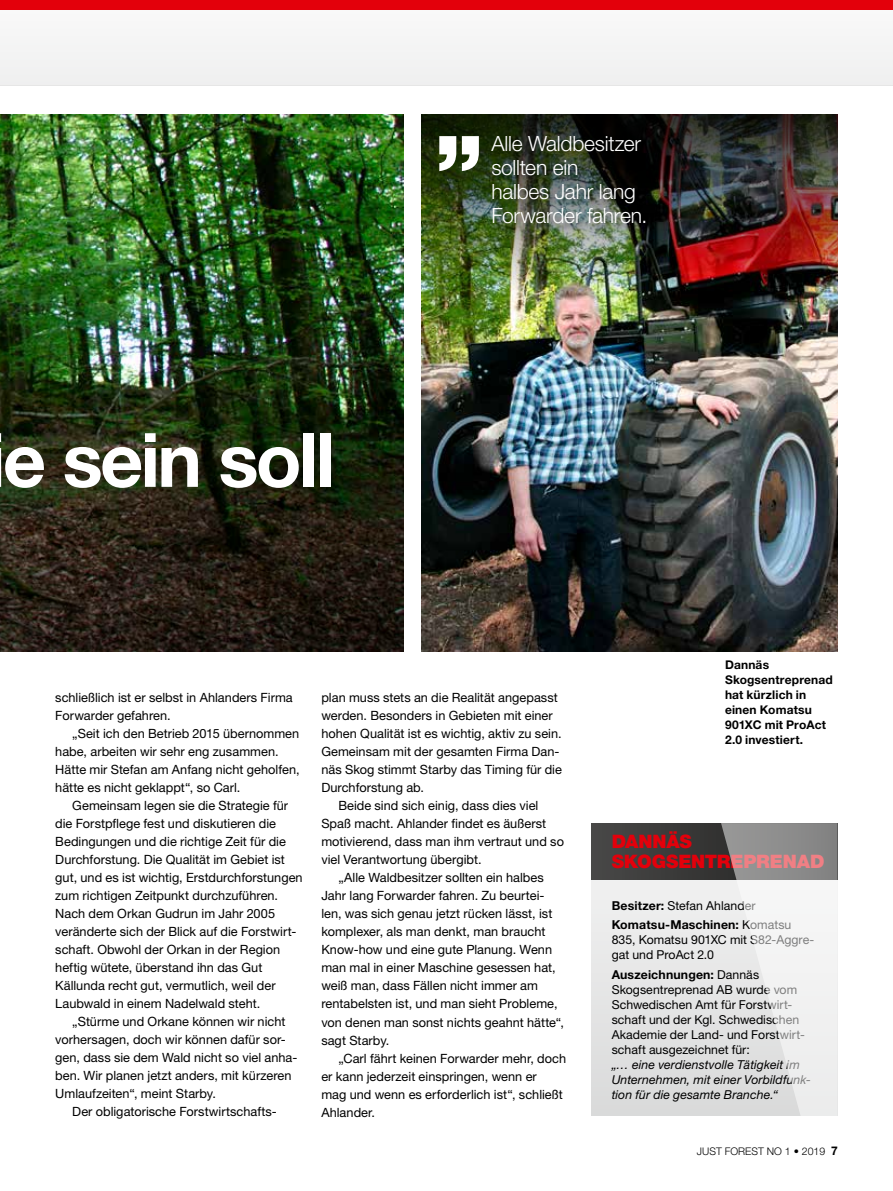
<style>
.page{position:relative;width:893px;height:1191px;background:#fff}
.page>*{position:absolute;margin:0;border:0;box-sizing:border-box;transform-origin:0 0}
.t1{font:700 75.15px "Helvetica Neue LT Std";letter-spacing:-.035em;color:#fff}
.t2{font:300 21px/24px "Helvetica Neue LT Std";letter-spacing:-.01em;color:#fff}
.t3{font:900 18.6px/19.5px "Helvetica Neue LT Std";letter-spacing:-.01em;color:#e3000b}
.t4{font:12.75px/18px "Helvetica Neue LT Std";color:#000}
.t5{font:12.3px/15px "Helvetica Neue LT Std";letter-spacing:.005em;color:#000}
.t6{font:italic 12.3px/15px "Helvetica Neue LT Std";letter-spacing:.005em;color:#000}
.t7{font:700 12.3px/19.2px "Helvetica Neue LT Std";letter-spacing:.01em;color:#000}
.t8{font:700 12px/15px "Helvetica Neue LT Std";letter-spacing:.015em;color:#000}
.t9{font:300 10.5px "Helvetica Neue LT Std";color:#000}
.s1{font-weight:400}
.s2{font-weight:700}
.s3{font-weight:700;font-size:12px}
</style>
<div class="page">
<img style="left:0;top:115px;width:404px;height:256px">
<div style="left:591px;top:823px;width:247px;height:292px;background:#e5e5e5"></div>
<div style="left:591px;top:823px;width:247px;height:56px;background:#3e3d3c"></div>
<img style="left:421px;top:115px;width:417px;height:537px">
<svg style="left:0;top:371px;width:404px;height:281px;background:#222313"></svg>
<div style="left:0;top:9px;width:893px;height:76px;background:#f4f4f4"></div>
<div style="left:0;top:0;width:893px;height:9px;background:#e3000b"></div>
<img style="left:421px;top:115px;width:416px;height:188px">
<div style="left:491px;top:136px;width:163px;height:96px;background:#000;opacity:.42"></div>
<svg style="left:439px;top:136px;width:40px;height:35px"></svg>
<svg style="left:721px;top:823px;width:117px;height:293px"></svg>
<h1 class="t1" style="left:3px;top:413px;width:333px">e sein soll</h1>
<h2 class="t2" style="left:491px;top:131px;width:157px">Alle Waldbesitzer sollten ein<br>halbes Jahr lang<br>Forwarder fahren.</h2>
<p class="t4" style="left:55px;top:688px;width:239px">schließlich ist er selbst in Ahlanders Firma<br>Forwarder gefahren.</p>
<p class="t4" style="left:55px;top:724px;width:246px;text-indent:17px">„Seit ich den Betrieb 2015 übernommen habe, arbeiten wir sehr eng zusammen.<br>Hätte mir Stefan am Anfang nicht geholfen, hätte es nicht geklappt“, so Carl.</p>
<p class="t4" style="left:55px;top:796px;width:249px;text-indent:17px">Gemeinsam legen sie die Strategie für die Forstpflege fest und diskutieren die Bedingungen und die richtige Zeit für die Durchforstung. Die Qualität im Gebiet ist gut, und es ist wichtig, Erstdurchforstungen zum richtigen Zeitpunkt durchzuführen.<br>Nach dem Orkan Gudrun im Jahr 2005 veränderte sich der Blick auf die Forstwirt&shy;schaft. Obwohl der Orkan in der Region heftig wütete, überstand ihn das Gut Källunda recht gut, vermutlich, weil der Laubwald in einem Nadelwald steht.</p>
<p class="t4" style="left:72px;top:1012px;width:215px">„Stürme und Orkane können wir nicht</p>
<p class="t4" style="left:55px;top:1030px;width:232px">vorhersagen, doch wir können dafür sor-</p>
<p class="t4" style="left:55px;top:1048px;width:244px">gen, dass sie dem Wald nicht so viel anha-</p>
<p class="t4" style="left:55px;top:1066px;width:238px">ben. Wir planen jetzt anders, mit kürzeren</p>
<p class="t4" style="left:55px;top:1084px;width:162px">Umlaufzeiten“, meint Starby.</p>
<p class="t4" style="left:72px;top:1102px;width:206px">Der obligatorische Forstwirtschafts-</p>
<p class="t4" style="left:321px;top:688px;width:238px">plan muss stets an die Realität angepasst</p>
<p class="t4" style="left:321px;top:706px;width:233px">werden. Besonders in Gebieten mit einer</p>
<p class="t4" style="left:321px;top:724px;width:242px">hohen Qualität ist es wichtig, aktiv zu sein.</p>
<p class="t4" style="left:321px;top:742px;width:240px">Gemeinsam mit der gesamten Firma Dan-</p>
<p class="t4" style="left:321px;top:760px;width:242px">näs Skog stimmt Starby das Timing für die</p>
<p class="t4" style="left:321px;top:778px;width:104px">Durchforstung ab.</p>
<p class="t4" style="left:338px;top:796px;width:202px">Beide sind sich einig, dass dies viel</p>
<p class="t4" style="left:321px;top:814px;width:226px">Spaß macht. Ahlander findet es äußerst</p>
<p class="t4" style="left:321px;top:832px;width:244px">motivierend, dass man ihm vertraut und so</p>
<p class="t4" style="left:321px;top:850px;width:162px">viel Verantwortung übergibt.</p>
<p class="t4" style="left:338px;top:868px;width:207px">„Alle Waldbesitzer sollten ein halbes</p>
<p class="t4" style="left:321px;top:886px;width:225px">Jahr lang Forwarder fahren. Zu beurtei-</p>
<p class="t4" style="left:321px;top:904px;width:233px">len, was sich genau jetzt rücken lässt, ist</p>
<p class="t4" style="left:321px;top:922px;width:226px">komplexer, als man denkt, man braucht</p>
<p class="t4" style="left:321px;top:940px;width:232px">Know-how und eine gute Planung. Wenn</p>
<p class="t4" style="left:321px;top:958px;width:236px">man mal in einer Maschine gesessen hat,</p>
<p class="t4" style="left:321px;top:976px;width:218px">weiß man, dass Fällen nicht immer am</p>
<p class="t4" style="left:321px;top:994px;width:238px">rentabelsten ist, und man sieht Probleme,</p>
<p class="t4" style="left:321px;top:1012px;width:244px">von denen man sonst nichts geahnt hätte“,</p>
<p class="t4" style="left:321px;top:1030px;width:70px">sagt Starby.</p>
<p class="t4" style="left:338px;top:1048px;width:229px">„Carl fährt keinen Forwarder mehr, doch</p>
<p class="t4" style="left:321px;top:1066px;width:217px">er kann jederzeit einspringen, wenn er</p>
<p class="t4" style="left:321px;top:1084px;width:243px">mag und wenn es erforderlich ist“, schließt</p>
<p class="t4" style="left:321px;top:1102px;width:55px">Ahlander.</p>
<p class="t8" style="left:725px;top:657px;width:109px">Dannäs<br>Skogsentreprenad hat kürzlich in einen Komatsu<br>901XC mit ProAct<br>2.0 investiert.</p>
<h3 class="t3" style="left:612px;top:832px;width:214px">DANNÄS<br>SKOGSENTREPRENAD</h3>
<p class="t7" style="left:612px;top:895px;width:181px">Besitzer: <span class="s1">Stefan Ahlander<br></span>Komatsu-Maschinen: <span class="s1">Komatsu</span></p>
<p class="t5" style="left:612px;top:932px;width:204px">835, Komatsu 901XC mit S82-Aggre&shy;gat und ProAct 2.0</p>
<p class="t5" style="left:612px;top:966px;width:195px"><span class="s2">Auszeichnungen:</span> Dannäs<br>Skogsentreprenad AB wurde vom<br>Schwedischen Amt für Forstwirt&shy;schaft und der Kgl. Schwedischen<br>Akademie der Land- und Forstwirt&shy;schaft ausgezeichnet für:</p>
<p class="t6" style="left:612px;top:1056px;width:201px">„… eine verdienstvolle Tätigkeit im<br>Unternehmen, mit einer Vorbildfunk&shy;tion für die gesamte Branche.“</p>
<p class="t9" style="left:697px;top:1144px;width:142px">JUST FOREST NO 1 • 2019 <span class="s3">7</span></p>
</div>
